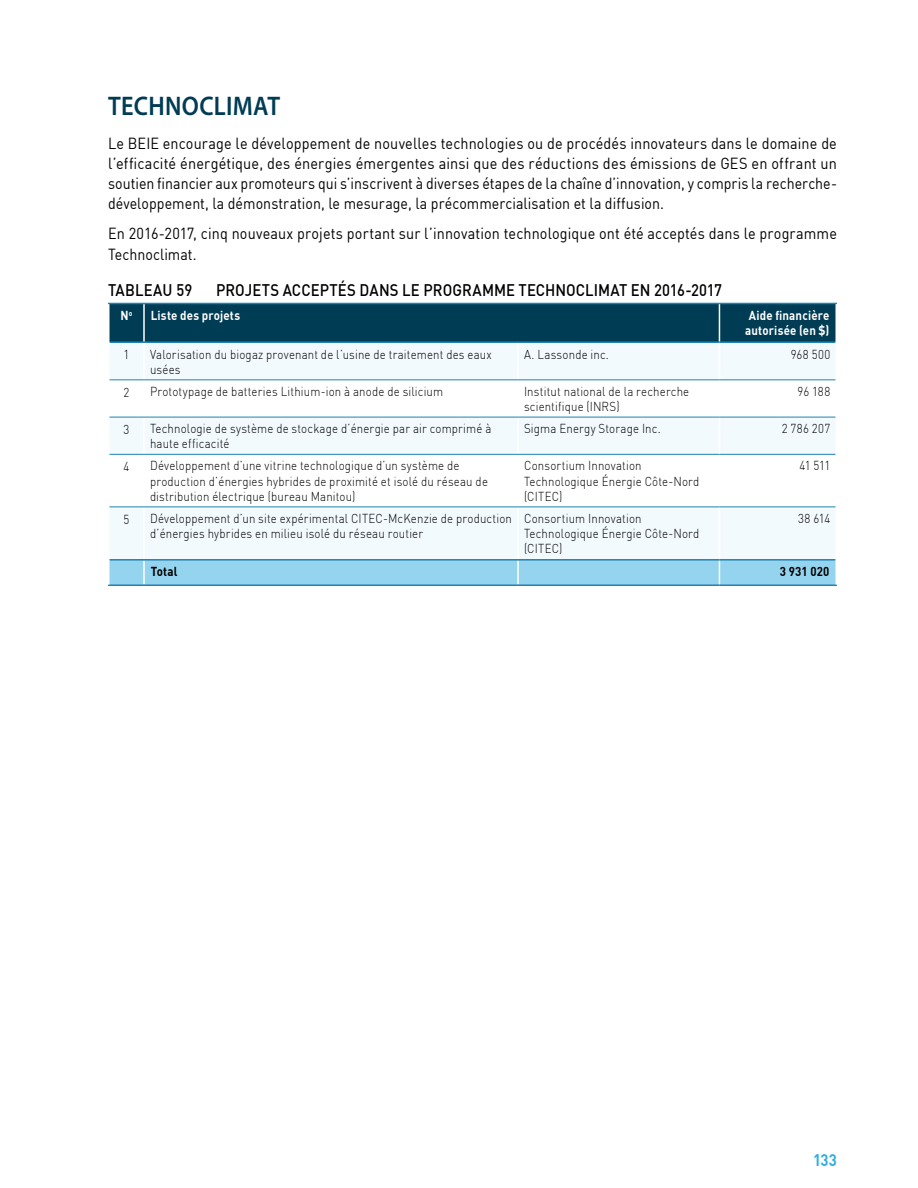
<style>
.page{position:relative;width:918px;height:1188px;background:#fff}
.page>*{position:absolute;margin:0;border:0;box-sizing:border-box;transform-origin:0 0}
.t1{font:600 27px "Myriad Pro";letter-spacing:.015em;color:#003c54;scale:.9 1}
.t2{font:500 16.5px "DIN";letter-spacing:.005em;color:#000;scale:.9 1}
.t3{font:700 16.5px "DIN";color:#31afde;scale:.9 1}
.t4{font:15.75px/20.2px "DIN";letter-spacing:.005em;color:#000;text-align:justify;scale:.91 1}
.t5{font:300 12.75px/15.3px "DIN";letter-spacing:.015em;color:#000;scale:.9 1}
.t6{font:700 12.75px/15.3px "DIN";letter-spacing:.015em;color:#fff;scale:.9 1}
.t7{font:700 12.75px "DIN";letter-spacing:.02em;color:#000;scale:.9 1}
</style>
<div class="page">
<div style="left:110px;top:304px;width:726px;height:38px;background:#003c54"></div>
<svg style="left:110px;top:342px;width:726px;height:218px;fill:#f3fafe"></svg>
<hr style="left:108px;top:303px;width:36px;height:1px;background:#2183b0">
<hr style="left:144px;top:303px;width:374px;height:1px;background:#2183b0">
<hr style="left:518px;top:303px;width:201px;height:1px;background:#2183b0">
<hr style="left:719px;top:303px;width:118px;height:1px;background:#2183b0">
<hr style="left:110px;top:341px;width:34px;height:2px;background:#2183b0">
<hr style="left:144px;top:341px;width:374px;height:2px;background:#2183b0">
<hr style="left:518px;top:341px;width:201px;height:2px;background:#2183b0">
<hr style="left:719px;top:341px;width:116px;height:2px;background:#2183b0">
<hr style="left:143px;top:304px;width:2px;height:37px;background:#fff">
<hr style="left:719px;top:304px;width:1px;height:37px;background:#fff">
<hr style="left:143px;top:343px;width:2px;height:36px;background:#fff">
<hr style="left:517px;top:343px;width:2px;height:36px;background:#fff">
<hr style="left:719px;top:343px;width:1px;height:36px;background:#fff">
<hr style="left:143px;top:380px;width:2px;height:37px;background:#fff">
<hr style="left:517px;top:380px;width:2px;height:37px;background:#fff">
<hr style="left:719px;top:380px;width:1px;height:37px;background:#fff">
<hr style="left:143px;top:417px;width:2px;height:37px;background:#fff">
<hr style="left:517px;top:417px;width:2px;height:37px;background:#fff">
<hr style="left:719px;top:417px;width:1px;height:37px;background:#fff">
<hr style="left:143px;top:455px;width:2px;height:52px;background:#fff">
<hr style="left:517px;top:455px;width:2px;height:52px;background:#fff">
<hr style="left:719px;top:455px;width:1px;height:52px;background:#fff">
<hr style="left:143px;top:507px;width:2px;height:52px;background:#fff">
<hr style="left:517px;top:507px;width:2px;height:52px;background:#fff">
<hr style="left:719px;top:507px;width:1px;height:52px;background:#fff">
<hr style="left:110px;top:379px;width:34px;height:1px;background:#2183b0">
<hr style="left:144px;top:379px;width:374px;height:1px;background:#2183b0">
<hr style="left:518px;top:379px;width:201px;height:1px;background:#2183b0">
<hr style="left:719px;top:379px;width:116px;height:1px;background:#2183b0">
<hr style="left:110px;top:417px;width:34px;height:1px;background:#2183b0">
<hr style="left:144px;top:417px;width:374px;height:1px;background:#2183b0">
<hr style="left:518px;top:417px;width:201px;height:1px;background:#2183b0">
<hr style="left:719px;top:417px;width:116px;height:1px;background:#2183b0">
<hr style="left:110px;top:454px;width:34px;height:1px;background:#2183b0">
<hr style="left:144px;top:454px;width:374px;height:1px;background:#2183b0">
<hr style="left:518px;top:454px;width:201px;height:1px;background:#2183b0">
<hr style="left:719px;top:454px;width:116px;height:1px;background:#2183b0">
<hr style="left:110px;top:507px;width:34px;height:1px;background:#2183b0">
<hr style="left:144px;top:507px;width:374px;height:1px;background:#2183b0">
<hr style="left:518px;top:507px;width:201px;height:1px;background:#2183b0">
<hr style="left:719px;top:507px;width:116px;height:1px;background:#2183b0">
<hr style="left:110px;top:559px;width:34px;height:2px;background:#2183b0">
<hr style="left:144px;top:559px;width:374px;height:2px;background:#2183b0">
<hr style="left:518px;top:559px;width:201px;height:2px;background:#2183b0">
<hr style="left:719px;top:559px;width:116px;height:2px;background:#2183b0">
<hr style="left:108px;top:584px;width:36px;height:2px;background:#2183b0">
<hr style="left:144px;top:584px;width:374px;height:2px;background:#2183b0">
<hr style="left:518px;top:584px;width:201px;height:2px;background:#2183b0">
<hr style="left:719px;top:584px;width:118px;height:2px;background:#2183b0">
<svg style="left:109px;top:560px;width:728px;height:25px;background:#8fd0eb"></svg>
<h1 class="t1" style="left:108px;top:89px;width:193px">TECHNOCLIMAT</h1>
<p class="t4" style="left:108px;top:132px;width:803px">Le BEIE encourage le développement de nouvelles technologies ou de procédés innovateurs dans le domaine de l’efficacité énergétique, des énergies émergentes ainsi que des réductions des émissions de GES en offrant un soutien financier aux promoteurs qui s’inscrivent à diverses étapes de la chaîne d’innovation, y compris la recherche&shy;développement, la démonstration, le mesurage, la précommercialisation et la diffusion.</p>
<p class="t4" style="left:108px;top:223px;width:803px">En 2016-2017, cinq nouveaux projets portant sur l’innovation technologique ont été acceptés dans le programme<br>Technoclimat.</p>
<p class="t2" style="left:108px;top:279px;width:95px">TABLEAU 59</p>
<p class="t2" style="left:216px;top:279px;width:564px">PROJETS ACCEPTÉS DANS LE PROGRAMME TECHNOCLIMAT EN 2016-2017</p>
<p class="t6" style="left:120px;top:307px;width:15px">N<sup>o</sup></p>
<p class="t6" style="left:151px;top:307px;width:101px">Liste des projets</p>
<p class="t6" style="left:745px;top:307px;width:95px">Aide financière autorisée (en $)</p>
<p class="t5" style="left:123px;top:347px;width:8px">1</p>
<p class="t5" style="left:150px;top:346px;width:381px">Valorisation du biogaz provenant de l’usine de traitement des eaux usées</p>
<p class="t5" style="left:524px;top:346px;width:96px">A. Lassonde inc.</p>
<p class="t5" style="left:791px;top:346px;width:45px">968 500</p>
<p class="t5" style="left:123px;top:384px;width:8px">2</p>
<p class="t5" style="left:150px;top:383px;width:327px">Prototypage de batteries Lithium-ion à anode de silicium</p>
<p class="t5" style="left:524px;top:383px;width:185px">Institut national de la recherche scientifique (INRS)</p>
<p class="t5" style="left:798px;top:383px;width:38px">96 188</p>
<p class="t5" style="left:123px;top:421px;width:8px">3</p>
<p class="t5" style="left:150px;top:421px;width:381px">Technologie de système de stockage d’énergie par air comprimé à haute efficacité</p>
<p class="t5" style="left:524px;top:421px;width:153px">Sigma Energy Storage Inc.</p>
<p class="t5" style="left:782px;top:421px;width:55px">2 786 207</p>
<p class="t5" style="left:123px;top:459px;width:8px">4</p>
<p class="t5" style="left:150px;top:458px;width:377px">Développement d’une vitrine technologique d’un système de production d’énergies hybrides de proximité et isolé du réseau de distribution électrique (bureau Manitou)</p>
<p class="t5" style="left:524px;top:458px;width:196px">Consortium Innovation<br>Technologique Énergie Côte-Nord (CITEC)</p>
<p class="t5" style="left:799px;top:458px;width:36px">41 511</p>
<p class="t5" style="left:123px;top:511px;width:8px">5</p>
<p class="t5" style="left:150px;top:510px;width:404px">Développement d’un site expérimental CITEC-McKenzie de production d’énergies hybrides en milieu isolé du réseau routier</p>
<p class="t5" style="left:524px;top:510px;width:196px">Consortium Innovation<br>Technologique Énergie Côte-Nord (CITEC)</p>
<p class="t5" style="left:798px;top:510px;width:37px">38 614</p>
<p class="t7" style="left:151px;top:564px;width:31px">Total</p>
<p class="t7" style="left:780px;top:564px;width:57px">3 931 020</p>
<p class="t3" style="left:813px;top:1150px;width:28px">133</p>
</div>
